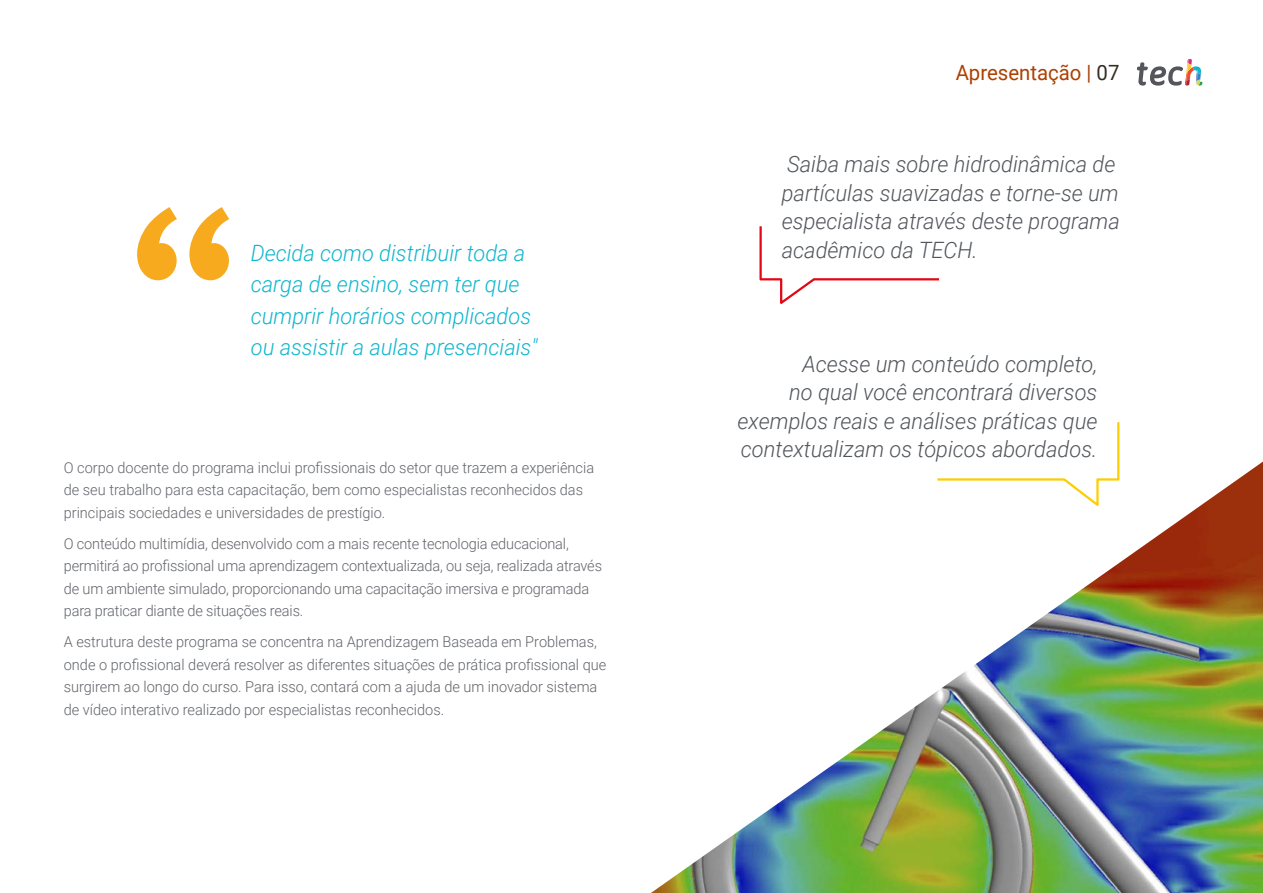
<style>
.page{position:relative;width:1263px;height:893px;background:#fff}
.page>*{position:absolute;margin:0;border:0;box-sizing:border-box;transform-origin:0 0}
.t1{font:italic 300 22.5px/28.5px "Roboto";color:#52555b;text-align:right}
.t2{font:italic 300 22.5px/31.5px "Roboto";color:#0fb6cf}
.t3{font:21px "Roboto";color:#ae4000}
.t4{font:300 15px/22.5px "Roboto";color:#61646a}
.s1{color:#312e20}
</style>
<div class="page">
<svg style="left:137px;top:207px;width:92px;height:73px"></svg>
<svg style="left:1117px;top:422px;width:3px;height:40px"></svg>
<svg style="left:759px;top:226px;width:181px;height:78px"></svg>
<svg style="left:1137px;top:59px;width:65px;height:27px"></svg>
<img style="left:651px;top:462px;width:612px;height:431px">
<h1 class="t2" style="left:251px;top:236px;width:288px">Decida como distribuir toda a carga de ensino, sem ter que cumprir horários complicados ou assistir a aulas presenciais"</h1>
<p class="t4" style="left:64px;top:455px;width:532px">O corpo docente do programa inclui profissionais do setor que trazem a experiência de seu trabalho para esta capacitação, bem como especialistas reconhecidos das principais sociedades e universidades de prestígio.</p>
<p class="t4" style="left:64px;top:531px;width:540px">O conteúdo multimídia, desenvolvido com a mais recente tecnologia educacional, permitirá ao profissional uma aprendizagem contextualizada, ou seja, realizada através de um ambiente simulado, proporcionando uma capacitação imersiva e programada para praticar diante de situações reais.</p>
<p class="t4" style="left:64px;top:630px;width:544px">A estrutura deste programa se concentra na Aprendizagem Baseada em Problemas, onde o profissional deverá resolver as diferentes situações de prática profissional que surgirem ao longo do curso. Para isso, contará com a ajuda de um inovador sistema de vídeo interativo realizado por especialistas reconhecidos.</p>
<h2 class="t3" style="left:956px;top:57px;width:165px">Apresentação | <span class="s1">07</span></h2>
<h1 class="t1" style="left:782px;top:149px;width:339px;text-align:left">Saiba mais sobre hidrodinâmica de partículas suavizadas e torne-se um especialista através deste programa acadêmico da TECH.</h1>
<h1 class="t1" style="left:737px;top:349px;width:361px">Acesse um conteúdo completo,<br>no qual você encontrará diversos exemplos reais e análises práticas que contextualizam os tópicos abordados.</h1>
</div>
